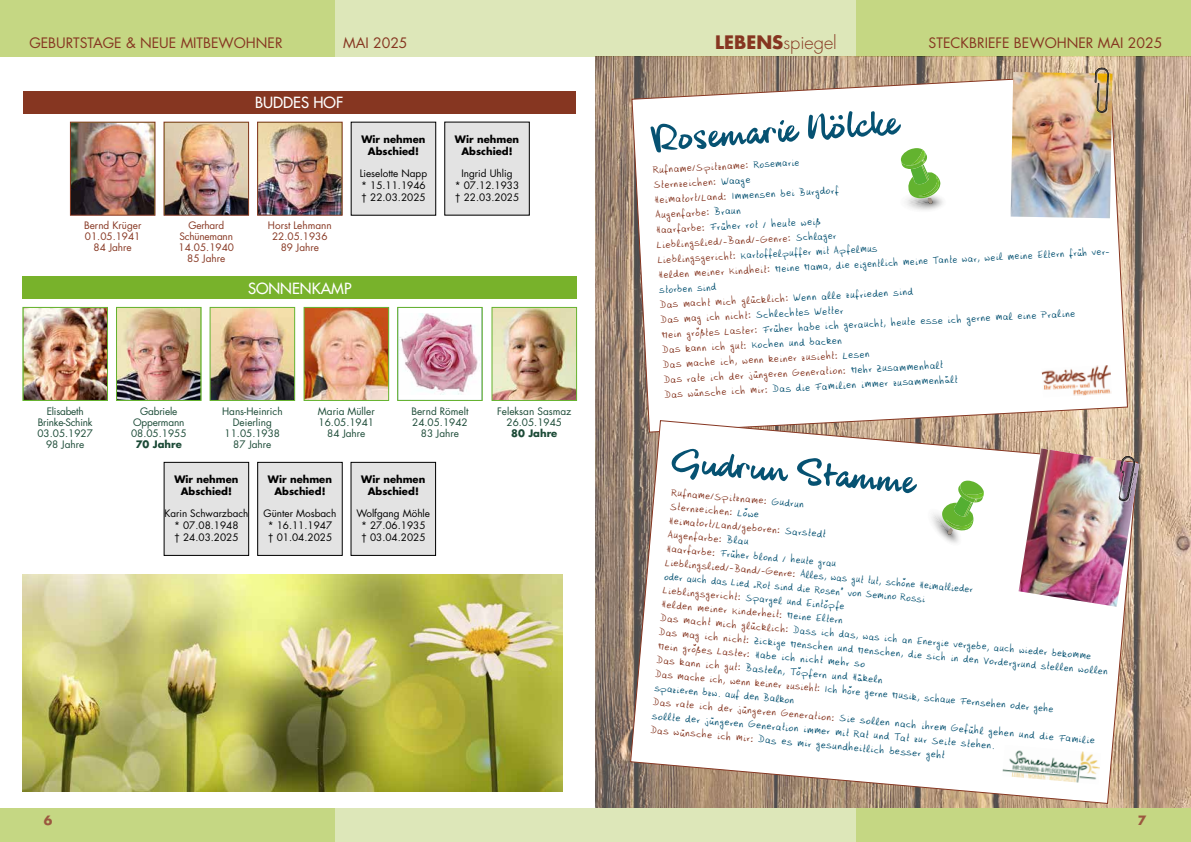
<style>
.page{position:relative;width:1191px;height:842px;background:#fff}
.page>*{position:absolute;margin:0;border:0;box-sizing:border-box;transform-origin:0 0}
.t1{font:300 18.1px "Futura Std";color:#863621}
.t2{font:500 15px "Futura Std";color:#fff}
.t3{font:14px "Futura Std";color:#863621}
.t4{font:13px/14px "Feliks Handwriting";color:#065272}
.t5{font:13px/15px "Feliks Handwriting";color:#065272;scale:.95 1}
.t6{font:700 12.5px "Futura Std";color:#9b573f}
.t7{font:10px/12px "Futura Std";color:#000;text-align:center}
.t8{font:10px/11px "Futura Std";color:#1b4a36;text-align:center}
.t9{font:700 10px/12px "Futura Std";color:#000;text-align:center}
.t10{font:10px/11px "Futura Std";letter-spacing:-.02em;color:#1b4a36;text-align:center}
.t11{font:10px/11px "Futura Std";color:#863621;text-align:center}
.t12{font:10px/11px "Futura Std";letter-spacing:-.02em;color:#863621;text-align:center}
.t13{font:700 10px "Futura Std";color:#1b4a36}
.s1{font-weight:700}
.s2{color:#863621}
</style>
<div class="page">
<div style="left:334px;top:0;width:522px;height:57px;background:#dde7b9"></div>
<div style="left:0;top:0;width:334px;height:57px;background:#c5d783"></div>
<div style="left:856px;top:0;width:335px;height:57px;background:#c5d783"></div>
<div style="left:334px;top:808px;width:529px;height:34px;background:#dde7b9"></div>
<div style="left:0;top:808px;width:334px;height:34px;background:#c5d783"></div>
<div style="left:856px;top:808px;width:335px;height:34px;background:#c5d783"></div>
<img style="left:595px;top:57px;width:596px;height:751px">
<svg style="left:631px;top:73px;width:497px;height:347px"></svg>
<img style="left:1010px;top:72px;width:102px;height:146px">
<svg style="left:1093px;top:68px;width:18px;height:46px"></svg>
<svg style="left:629px;top:420px;width:509px;height:384px"></svg>
<img style="left:1018px;top:448px;width:121px;height:159px">
<img style="left:1002px;top:745px;width:99px;height:39px">
<img style="left:1041px;top:365px;width:70px;height:32px">
<div style="left:23px;top:276px;width:554px;height:23px;background:#78b22b"></div>
<div style="left:23px;top:91px;width:552px;height:22px;background:#863621"></div>
<img style="left:72px;top:124px;width:81px;height:89px">
<div style="left:70px;top:122px;width:85px;height:93px;border:1px solid #863621"></div>
<img style="left:166px;top:124px;width:81px;height:89px">
<div style="left:164px;top:122px;width:85px;height:93px;border:1px solid #863621"></div>
<img style="left:25px;top:309px;width:80px;height:89px">
<div style="left:23px;top:307px;width:85px;height:94px;border:1px solid #65b32e"></div>
<img style="left:118px;top:309px;width:81px;height:89px">
<div style="left:116px;top:307px;width:85px;height:94px;border:1px solid #65b32e"></div>
<img style="left:259px;top:124px;width:81px;height:89px">
<div style="left:257px;top:122px;width:85px;height:93px;border:1px solid #863621"></div>
<img style="left:212px;top:309px;width:81px;height:90px">
<div style="left:210px;top:307px;width:85px;height:94px;border:1px solid #65b32e"></div>
<div style="left:351px;top:122px;width:85px;height:93px;background:#e3e3e3"></div>
<div style="left:445px;top:122px;width:84px;height:93px;background:#e3e3e3"></div>
<div style="left:351px;top:462px;width:84px;height:93px;background:#e3e3e3"></div>
<div style="left:351px;top:462px;width:85px;height:94px;border:1px solid #000"></div>
<div style="left:164px;top:462px;width:85px;height:93px;background:#e3e3e3"></div>
<div style="left:164px;top:462px;width:85px;height:94px;border:1px solid #000"></div>
<div style="left:258px;top:462px;width:84px;height:93px;background:#e3e3e3"></div>
<div style="left:257px;top:462px;width:85px;height:94px;border:1px solid #000"></div>
<svg style="left:650px;top:111px;width:297px;height:102px"></svg>
<svg style="left:671px;top:449px;width:313px;height:101px"></svg>
<img style="left:306px;top:309px;width:81px;height:90px">
<div style="left:304px;top:307px;width:85px;height:94px;border:1px solid #65b32e"></div>
<img style="left:400px;top:314px;width:80px;height:80px">
<div style="left:397px;top:307px;width:85px;height:94px;border:1px solid #65b32e"></div>
<img style="left:494px;top:309px;width:81px;height:90px">
<div style="left:492px;top:307px;width:85px;height:94px;border:1px solid #65b32e"></div>
<img style="left:23px;top:574px;width:539px;height:218px">
<h1 class="t1" style="left:715px;top:31px;width:123px"><span class="s1">LEBENS</span>spiegel</h1>
<p class="t3" style="left:29px;top:34px;width:255px">GEBURTSTAGE &amp; NEUE MITBEWOHNER</p>
<p class="t3" style="left:343px;top:34px;width:66px">MAI 2025</p>
<p class="t3" style="left:928px;top:34px;width:235px">STECKBRIEFE BEWOHNER MAI 2025</p>
<p class="t11" style="left:84px;top:220px;width:59px">Bernd Krüger<br>01.05.1941<br>84 Jahre</p>
<p class="t12" style="left:178px;top:220px;width:57px">Gerhard<br>Schünemann<br>14.05.1940<br>85 Jahre</p>
<p class="t2" style="left:255px;top:93px;width:89px">BUDDES HOF</p>
<p class="t11" style="left:268px;top:220px;width:65px">Horst Lehmann<br>22.05.1936<br>89 Jahre</p>
<p class="t9" style="left:361px;top:133px;width:66px">Wir nehmen<br>Abschied!</p>
<p class="t7" style="left:360px;top:167px;width:69px;text-align:left">Lieselotte Napp * 15.11.1946 † 22.03.2025</p>
<p class="t2" style="left:248px;top:279px;width:105px">SONNENKAMP</p>
<p class="t9" style="left:455px;top:133px;width:66px">Wir nehmen<br>Abschied!</p>
<p class="t7" style="left:455px;top:167px;width:66px">Ingrid Uhlig<br>* 07.12.1933 † 22.03.2025</p>
<p class="t10" style="left:37px;top:406px;width:57px">Elisabeth<br>Brinke-Schink<br>03.05.1927<br>98 Jahre</p>
<p class="t10" style="left:131px;top:406px;width:57px">Gabriele<br>Oppermann<br>08.05.1955</p>
<p class="t13" style="left:136px;top:437px;width:48px">70 Jahre</p>
<p class="t8" style="left:222px;top:406px;width:62px">Hans-Heinrich<br>Deierling<br>11.05.1938<br>87 Jahre</p>
<p class="t8" style="left:318px;top:406px;width:58px">Maria Müller<br>16.05.1941<br>84 Jahre</p>
<p class="t8" style="left:411px;top:406px;width:59px">Bernd Römelt<br>24.05.1942<br>83 Jahre</p>
<p class="t8" style="left:497px;top:406px;width:76px">Feleksan Sasmaz<br>26.05.1945</p>
<p class="t13" style="left:511px;top:426px;width:48px">80 Jahre</p>
<p class="t9" style="left:174px;top:473px;width:66px">Wir nehmen<br>Abschied!</p>
<p class="t7" style="left:165px;top:507px;width:85px">Karin Schwarzbach * 07.08.1948<br>† 24.03.2025</p>
<p class="t9" style="left:268px;top:473px;width:66px">Wir nehmen<br>Abschied!</p>
<p class="t7" style="left:263px;top:507px;width:74px">Günter Mosbach * 16.11.1947 † 01.04.2025</p>
<p class="t9" style="left:361px;top:473px;width:66px">Wir nehmen<br>Abschied!</p>
<p class="t7" style="left:356px;top:507px;width:75px">Wolfgang Möhle * 27.06.1935<br>† 03.04.2025</p>
<p class="t5" style="left:653px;top:163px;width:479px;rotate:-3deg"><span class="s2">Rufname/Spitzname:</span> Rosemarie<br><span class="s2">Sternzeichen:</span> Waage<br><span class="s2">Heimatort/Land:</span> Immensen bei Burgdorf<br><span class="s2">Augenfarbe:</span> Braun<br><span class="s2">Haarfarbe:</span> Früher rot / heute weiß<br><span class="s2">Lieblingslied/-Band/-Genre:</span> Schlager<br><span class="s2">Lieblingsgericht:</span> Kartoffelpuffer mit Apfelmus<br><span class="s2">Helden meiner Kindheit:</span> Meine Mama, die eigentlich meine Tante war, weil meine Eltern früh ver&shy;storben sind<br><span class="s2">Das macht mich glücklich:</span> Wenn alle zufrieden sind<br><span class="s2">Das mag ich nicht:</span> Schlechtes Wetter<br><span class="s2">Mein größtes Laster:</span> Früher habe ich geraucht, heute esse ich gerne mal eine Praline<br><span class="s2">Das kann ich gut:</span> Kochen und backen<br><span class="s2">Das mache ich, wenn keiner zusieht:</span> Lesen<br><span class="s2">Das rate ich der jüngeren Generation:</span> Mehr Zusammenhalt<br><span class="s2">Das wünsche ich mir:</span> Das die Familien immer zusammenhält</p>
<p class="t4" style="left:672px;top:486px;width:451px;rotate:5deg"><span class="s2">Rufname/Spitzname:</span> Gudrun<br><span class="s2">Sternzeichen:</span> Löwe<br><span class="s2">Heimatort/Land/geboren:</span> Sarstedt<br><span class="s2">Augenfarbe:</span> Blau<br><span class="s2">Haarfarbe:</span> Früher blond / heute grau<br><span class="s2">Lieblingslied/-Band/-Genre:</span> Alles, was gut tut, schöne Heimatlieder<br>oder auch das Lied „Rot sind die Rosen“ von Semino Rossi<br><span class="s2">Lieblingsgericht:</span> Spargel und Eintöpfe<br><span class="s2">Helden meiner Kinderheit:</span> Meine Eltern<br><span class="s2">Das macht mich glücklich:</span> Dass ich das, was ich an Energie vergebe, auch wieder bekomme <span class="s2">Das mag ich nicht:</span> Zickige Menschen und Menschen, die sich in den Vordergrund stellen wollen <span class="s2">Mein größes Laster:</span> Habe ich nicht mehr so<br><span class="s2">Das kann ich gut:</span> Basteln, Töpfern und Häkeln<br><span class="s2">Das mache ich, wenn keiner zusieht:</span> Ich höre gerne Musik, schaue Fernsehen oder gehe<br>spazieren bzw. auf den Balkon<br><span class="s2">Das rate ich der jüngeren Generation:</span> Sie sollen nach ihrem Gefühl gehen und die Familie sollte der jüngeren Generation immer mit Rat und Tat zur Seite stehen.<br><span class="s2">Das wünsche ich mir:</span> Das es mir gesundheitlich besser geht</p>
<p class="t6" style="left:44px;top:812px;width:10px">6</p>
<p class="t6" style="left:1137px;top:812px;width:10px">7</p>
</div>
